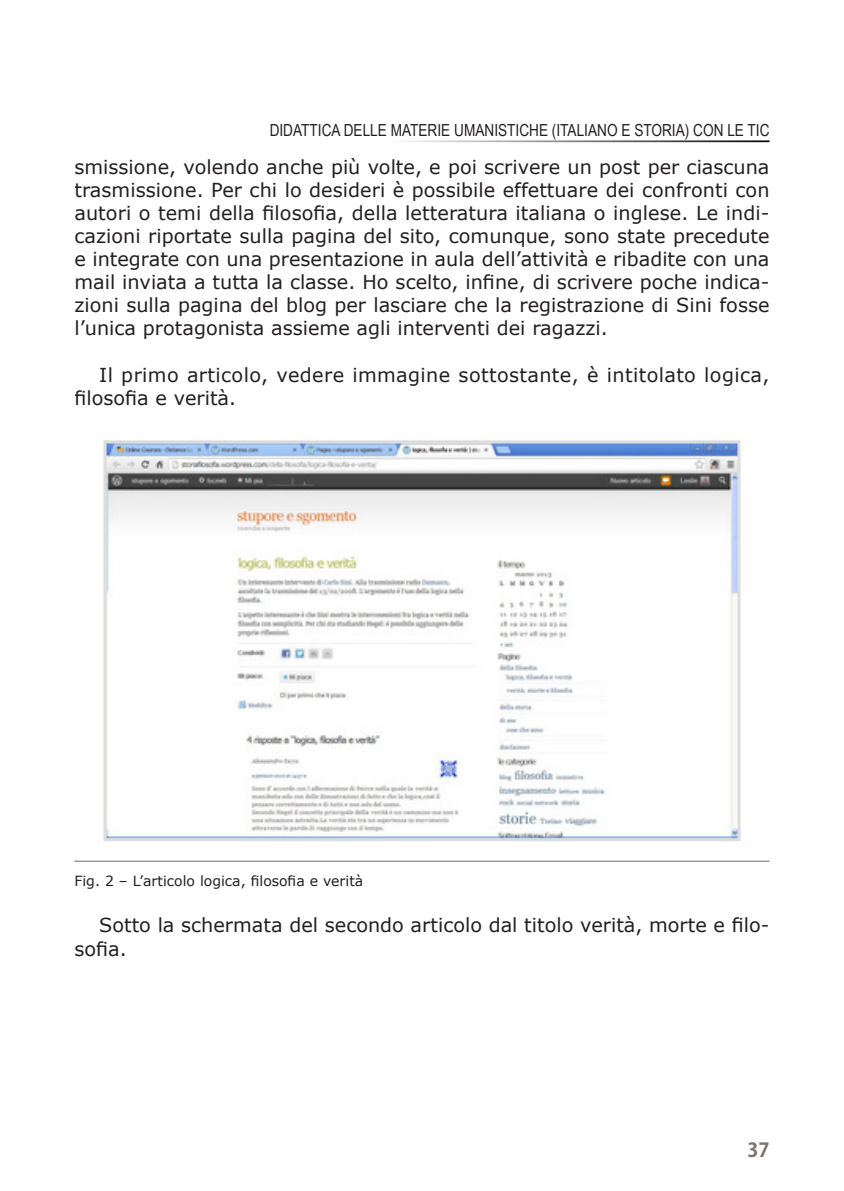
<style>
.page{position:relative;width:844px;height:1191px;background:#fff}
.page>*{position:absolute;margin:0;border:0;box-sizing:border-box;transform-origin:0 0}
.TESTO_BRICKS{font:19.25px/23.1px "Verdana";color:#231f20;text-align:justify}
.TESTO_BRICKS-2{font:19.25px/23.1px "Verdana";letter-spacing:.02em;color:#231f20}
.t1{font:700 19.25px "Koz Go Pr 6 N";color:#7b736d}
.t2{font:16.62px "Arial Narrow";color:#231f20}
.FIG_BRICKS{font:14px "Verdana";color:#231f20}
</style>
<div class="page">
<hr style="left:384px;top:140px;width:385px;height:2px;background:#000">
<hr style="left:74px;top:861px;width:695px;height:1px;background:#6c6d70">
<img style="left:103px;top:434px;width:638px;height:408px">
<p class="t2" style="left:269px;top:118px;width:501px">DIDATTICA DELLE MATERIE UMANISTICHE (ITALIANO E STORIA) CON LE TIC</p>
<p class="TESTO_BRICKS" style="left:74px;top:155px;width:696px">smissione, volendo anche più volte, e poi scrivere un post per ciascuna trasmissione. Per chi lo desideri è possibile effettuare dei confronti con autori o temi della filosofia, della letteratura italiana o inglese. Le indi&shy;cazioni riportate sulla pagina del sito, comunque, sono state precedute e integrate con una presentazione in aula dell’attività e ribadite con una mail inviata a tutta la classe. Ho scelto, infine, di scrivere poche indica&shy;zioni sulla pagina del blog per lasciare che la registrazione di Sini fosse l’unica protagonista assieme agli interventi dei ragazzi.</p>
<p class="TESTO_BRICKS-2" style="left:74px;top:363px;width:696px;text-indent:25px">Il primo articolo, vedere immagine sottostante, è intitolato logica, filosofia e verità.</p>
<p class="FIG_BRICKS" style="left:74px;top:871px;width:290px">Fig. 2 – L’articolo logica, filosofia e verità</p>
<p class="TESTO_BRICKS" style="left:74px;top:913px;width:696px;text-indent:25px">Sotto la schermata del secondo articolo dal titolo verità, morte e filo&shy;sofia.</p>
<p class="t1" style="left:747px;top:1138px;width:24px">37</p>
</div>
